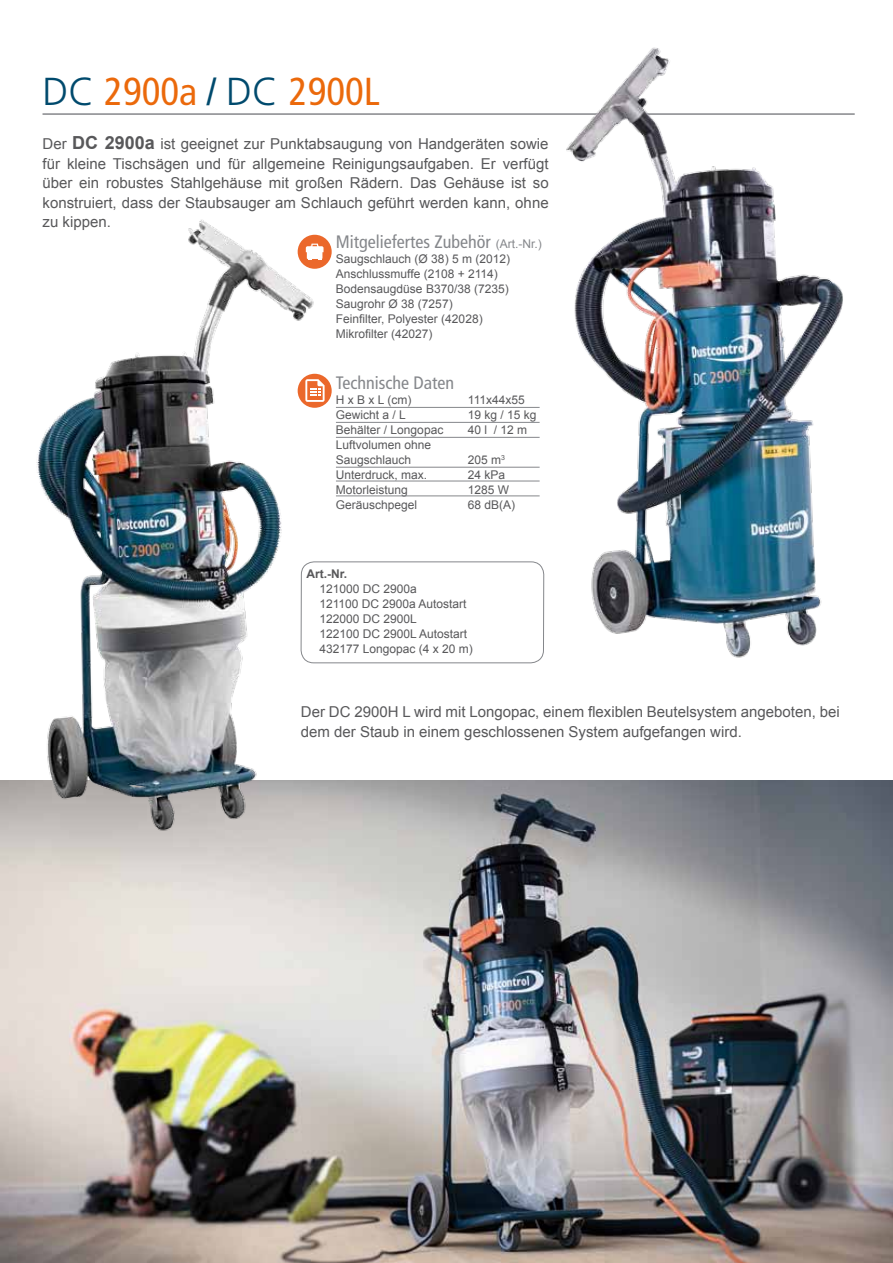
<style>
.page{position:relative;width:893px;height:1263px;background:#fff}
.page>*{position:absolute;margin:0;border:0;box-sizing:border-box;transform-origin:0 0}
.t1{font:condensed 39px "Frutiger";color:#eb690b}
.t2{font:condensed 18px "Frutiger";color:#85878b}
.t3{font:15px/19.5px "Arial";color:#58585a}
.t4{font:12px/15px "Arial";color:#58585a}
.t5{font:700 12px "Arial";color:#58585a}
.s1{font-weight:300;font-stretch:normal;color:#004a6d}
.s2{color:#004a6d}
.s3{font-weight:700;font-size:18px}
.s4{font-family:"Arial";font-stretch:normal;font-size:12px}
</style>
<div class="page">
<hr style="left:43px;top:113px;width:812px;height:2px;background:#85878b">
<img style="left:560px;top:47px;width:295px;height:611px">
<img style="left:0;top:780px;width:893px;height:483px">
<div style="left:301px;top:562px;width:243px;height:101px;border:1px solid #85878b;border-radius:13px"></div>
<img style="left:0;top:219px;width:330px;height:633px">
<div style="left:298px;top:235px;width:34px;height:33px;background:#eb682b;border-radius:50%"></div>
<svg style="left:306px;top:244px;width:18px;height:16px"></svg>
<hr style="left:336px;top:407px;width:204px;height:1px;background:#85878b">
<hr style="left:336px;top:422px;width:204px;height:1px;background:#85878b">
<hr style="left:336px;top:437px;width:204px;height:1px;background:#85878b">
<hr style="left:336px;top:467px;width:204px;height:1px;background:#85878b">
<hr style="left:336px;top:481px;width:204px;height:1px;background:#85878b">
<hr style="left:336px;top:496px;width:204px;height:1px;background:#85878b">
<div style="left:298px;top:374px;width:34px;height:33px;background:#eb682b;border-radius:50%"></div>
<svg style="left:305px;top:379px;width:20px;height:23px"></svg>
<h1 class="t1" style="left:43px;top:69px;width:339px"><span class="s1">DC</span> 2900a <span class="s2">/</span> <span class="s1">DC</span> 2900L</h1>
<p class="t3" style="left:43px;top:134px;width:508px;text-align:justify">Der <span class="s3">DC 2900a</span> ist geeignet zur Punktabsaugung von Handgeräten sowie für kleine Tischsägen und für allgemeine Reinigungsaufgaben. Er verfügt über ein robustes Stahlgehäuse mit großen Rädern. Das Gehäuse ist so konstruiert, dass der Staubsauger am Schlauch geführt werden kann, ohne zu kippen.</p>
<h2 class="t2" style="left:336px;top:231px;width:207px">Mitgeliefertes Zubehör <span class="s4">(Art.-Nr.)</span></h2>
<p class="t4" style="left:336px;top:252px;width:176px">Saugschlauch (Ø 38) 5 m (2012)<br>Anschlussmuffe (2108 + 2114)<br>Bodensaugdüse B370/38 (7235)<br>Saugrohr Ø 38 (7257)<br>Feinfilter, Polyester (42028)<br>Mikrofilter (42027)</p>
<h2 class="t2" style="left:336px;top:372px;width:120px">Technische Daten</h2>
<p class="t4" style="left:336px;top:392px;width:77px">H x B x L (cm)</p>
<p class="t4" style="left:468px;top:392px;width:58px">111x44x55</p>
<p class="t4" style="left:336px;top:407px;width:72px">Gewicht a / L</p>
<p class="t4" style="left:468px;top:407px;width:70px">19 kg / 15 kg</p>
<p class="t4" style="left:336px;top:422px;width:109px">Behälter / Longopac</p>
<p class="t4" style="left:468px;top:422px;width:61px">40 l / 12 m</p>
<p class="t4" style="left:336px;top:437px;width:97px">Luftvolumen ohne<br>Saugschlauch</p>
<p class="t4" style="left:468px;top:452px;width:39px">205 m<sup>3</sup></p>
<p class="t4" style="left:336px;top:467px;width:93px">Unterdruck, max.</p>
<p class="t4" style="left:468px;top:467px;width:39px">24 kPa</p>
<p class="t4" style="left:336px;top:482px;width:74px">Motorleistung</p>
<p class="t4" style="left:468px;top:482px;width:43px">1285 W</p>
<p class="t4" style="left:336px;top:497px;width:83px">Geräuschpegel</p>
<p class="t4" style="left:468px;top:497px;width:49px">68 dB(A)</p>
<p class="t5" style="left:307px;top:566px;width:42px">Art.-Nr.</p>
<p class="t4" style="left:319px;top:581px;width:155px">121000 DC 2900a<br>121100 DC 2900a Autostart<br>122000 DC 2900L<br>122100 DC 2900L Autostart<br>432177 Longopac (4 x 20 m)</p>
<p class="t3" style="left:301px;top:702px;width:540px">Der DC 2900H L wird mit Longopac, einem flexiblen Beutelsystem angeboten, bei dem der Staub in einem geschlossenen System aufgefangen wird.</p>
</div>
